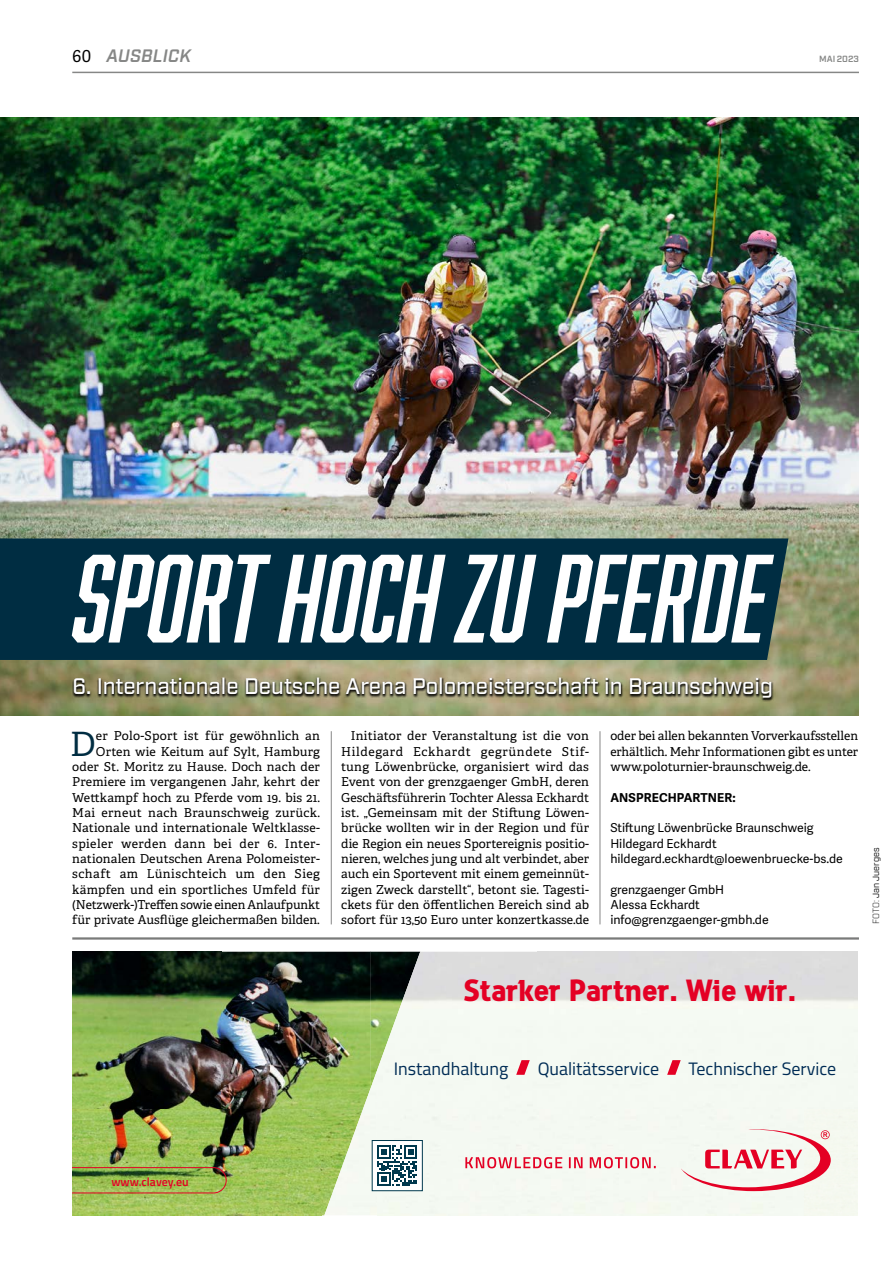
<style>
.page{position:relative;width:893px;height:1263px;background:#fff}
.page>*{position:absolute;margin:0;border:0;box-sizing:border-box;transform-origin:0 0}
.t1{font:italic 115.5px "Abolition";color:#fff}
.t2{font:33.45px "Adelle";color:#002d42}
.t3{font:700 30px "zwodrei";color:#e40024}
.t4{font:500 22.5px "Industry";color:#fff}
.t5{font:18px "Titillium";color:#002c55}
.t6{font:italic 600 18px "Industry";letter-spacing:.01em;color:#868786}
.t7{font:16.5px "Adelle Sans";color:#000}
.t8{font:12.3px/15.3px "Adelle";letter-spacing:.01em;color:#000;text-align:justify}
.t9{font:12.3px/15.3px "Adelle Sans";color:#000}
.t10{font:700 12.3px "Adelle Sans";letter-spacing:.01em;color:#000}
.t11{font:600 12px "Titillium";color:#e40024}
.t12{font:9px "Industry";letter-spacing:.005em;color:#000}
.t13{font:600 9px "Industry";letter-spacing:.01em;color:#868786}
.s1{font-weight:300}
</style>
<div class="page">
<hr style="left:72px;top:72px;width:787px;height:1px;background:#868786">
<hr style="left:72px;top:937px;width:787px;height:2px;background:#7a7b7a">
<img style="left:0;top:117px;width:858px;height:599px">
<div style="left:72px;top:676px;width:701px;height:25px;background:#000;opacity:.9"></div>
<div style="left:0;top:538px;width:788px;height:122px;background:#002d42"></div>
<hr style="left:331px;top:731px;width:1px;height:193px;background:#868786">
<hr style="left:600px;top:731px;width:1px;height:193px;background:#868786">
<img style="left:72px;top:952px;width:298px;height:158px">
<img style="left:370px;top:952px;width:7px;height:116px">
<img style="left:72px;top:1110px;width:252px;height:105px">
<img style="left:377px;top:952px;width:481px;height:263px">
<img style="left:324px;top:1068px;width:54px;height:147px">
<svg style="left:681px;top:1129px;width:150px;height:62px"></svg>
<svg style="left:465px;top:1157px;width:191px;height:11px"></svg>
<svg style="left:516px;top:1060px;width:14px;height:15px"></svg>
<svg style="left:667px;top:1060px;width:14px;height:15px"></svg>
<img style="left:72px;top:1167px;width:155px;height:26px">
<div style="left:372px;top:1140px;width:50px;height:51px;background:#fff"></div>
<svg style="left:377px;top:1145px;width:40px;height:41px"></svg>
<div style="left:372px;top:1140px;width:51px;height:51px;border:1px solid #00394e"></div>
<h3 class="t7" style="left:72px;top:46px;width:20px">60</h3>
<h3 class="t6" style="left:106px;top:45px;width:86px">AUSBLICK</h3>
<p class="t13" style="left:819px;top:53px;width:41px">MAI2023</p>
<h1 class="t1" style="left:75px;top:532px;width:695px">SPORT HOCH ZU PFERDE</h1>
<h3 class="t4" style="left:72px;top:673px;width:702px">6. Internationale Deutsche Arena Polomeisterschaft in Braunschweig</h3>
<p class="t8" style="left:72px;top:728px;width:249px;text-align:right">er Polo-Sport ist für gewöhnlich an Orten wie Keitum auf Sylt, Hamburg oder St. Moritz zu Hause. Doch nach der Premiere im vergangenen Jahr, kehrt der Wettkampf hoch zu Pferde vom 19. bis 21.<br>Mai erneut nach Braunschweig zurück.<br>Nationale und internationale Weltklasse&shy;spieler werden dann bei der 6. Inter&shy;nationalen Deutschen Arena Polomeister&shy;schaft am Lünischteich um den Sieg kämpfen und ein sportliches Umfeld für (Netzwerk-)Treffen sowie einen Anlaufpunkt für private Ausflüge gleichermaßen bilden.</p>
<p class="t8" style="left:341px;top:728px;width:249px;text-indent:10px">Initiator der Veranstaltung ist die von Hildegard Eckhardt gegründete Stif&shy;tung Löwenbrücke, organisiert wird das Event von der grenzgaenger GmbH, deren Geschäftsführerin Tochter Alessa Eckhardt ist. „Gemeinsam mit der Stiftung Löwen&shy;brücke wollten wir in der Region und für die Region ein neues Sportereignis positio&shy;nieren, welches jung und alt verbindet, aber auch ein Sportevent mit einem gemeinnüt&shy;zigen Zweck darstellt“, betont sie. Tagesti&shy;ckets für den öffentlichen Bereich sind ab sofort für 13,50 Euro unter konzertkasse.de</p>
<p class="t8" style="left:610px;top:728px;width:249px">oder bei allen bekannten Vorverkaufsstellen erhältlich. Mehr Informationen gibt es unter www.poloturnier-braunschweig.de.</p>
<h2 class="t2" style="left:70px;top:723px;width:27px">D</h2>
<p class="t10" style="left:610px;top:790px;width:127px">ANSPRECHPARTNER:</p>
<p class="t9" style="left:610px;top:821px;width:234px">Stiftung Löwenbrücke Braunschweig<br>Hildegard Eckhardt hildegard.eckhardt@loewenbruecke-bs.de</p>
<p class="t9" style="left:610px;top:882px;width:160px">grenzgaenger GmbH<br>Alessa Eckhardt info@grenzgaenger-gmbh.de</p>
<p class="t12" style="left:871px;top:924px;width:78px;rotate:-90deg"><span class="s1">FOTO:</span> Jan Juerges</p>
<h3 class="t3" style="left:463px;top:972px;width:334px">Starker Partner. Wie wir.</h3>
<h3 class="t5" style="left:394px;top:1055px;width:116px">Instandhaltung</h3>
<h3 class="t5" style="left:538px;top:1055px;width:123px">Qualitätsservice</h3>
<h3 class="t5" style="left:689px;top:1055px;width:149px">Technischer Service</h3>
<p class="t11" style="left:111px;top:1172px;width:79px">www.clavey.eu</p>
</div>
